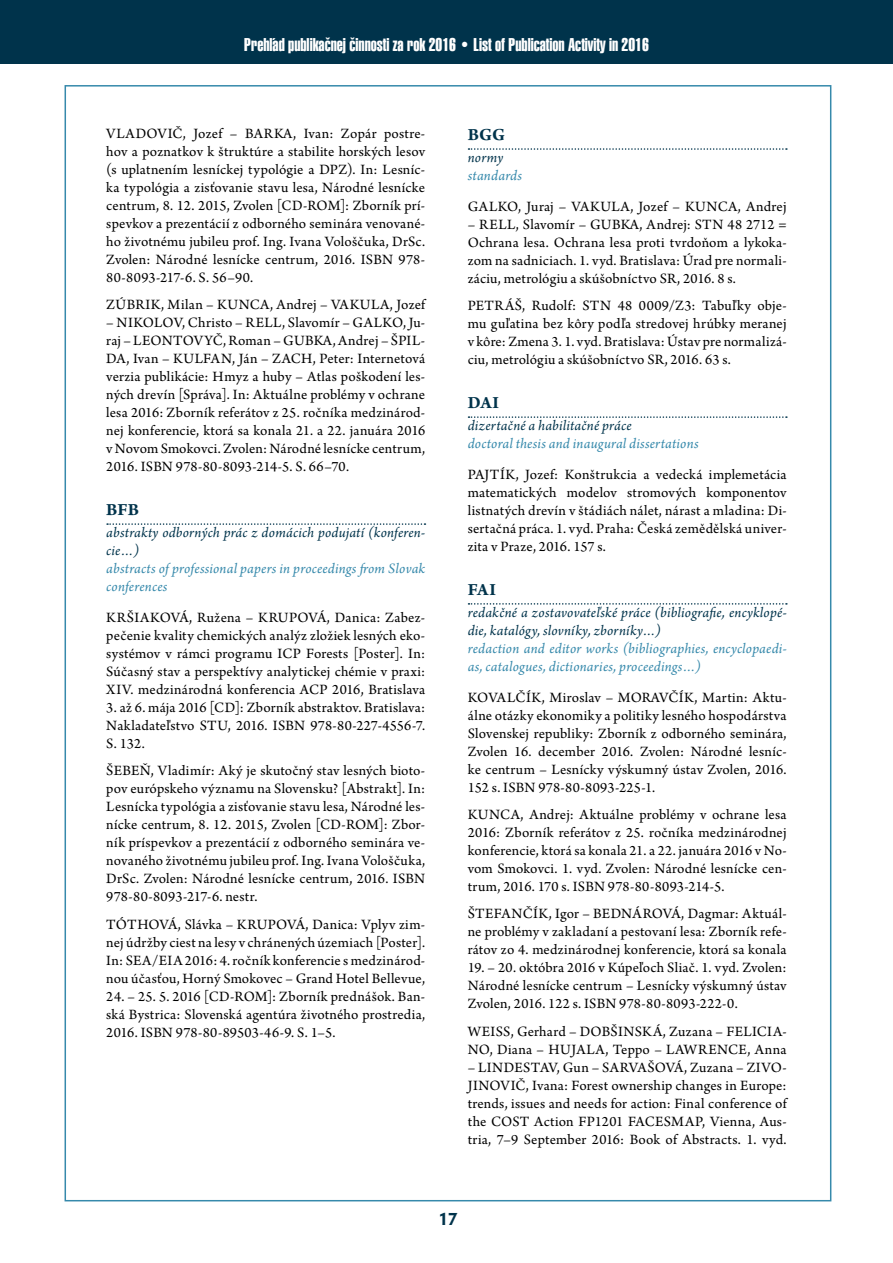
<style>
.page{position:relative;width:893px;height:1263px;background:#fff}
.page>*{position:absolute;margin:0;border:0;box-sizing:border-box;transform-origin:0 0}
.t1{font:18px "Swiss 911 AT Extra Compressed";color:#fff}
.t2{font:700 18px "Arno Pro";letter-spacing:.005em;color:#00334b}
.t3{font:700 18px "Hypatia Sans Pro";color:#00334b}
.t4{font:15px/18px "Arno Pro";letter-spacing:.015em;color:#000;text-align:justify}
.t5{font:italic 15px/18px "Arno Pro";letter-spacing:.015em;color:#3689ab}
.t6{font:italic 15px/18px "Arno Pro";letter-spacing:.01em;color:#00334b}
.t7{font:15px "Arno Pro";letter-spacing:.035em;color:#000}
</style>
<div class="page">
<div style="left:0;top:0;width:893px;height:64px;background:#00334b"></div>
<svg style="left:107px;top:523px;width:318px;height:2px"></svg>
<svg style="left:468px;top:148px;width:319px;height:2px"></svg>
<svg style="left:468px;top:416px;width:319px;height:2px"></svg>
<svg style="left:468px;top:603px;width:319px;height:2px"></svg>
<p class="t1" style="left:244px;top:35px;width:406px">Prehľad publikačnej činnosti za rok 2016 • List of Publication Activity in 2016</p>
<p class="t4" style="left:106px;top:125px;width:320px">VLADOVIČ, Jozef – BARKA, Ivan: Zopár postre&shy;hov a poznatkov k štruktúre a stabilite horských lesov (s uplatnením lesníckej typológie a DPZ). In: Lesníc&shy;ka typológia a zisťovanie stavu lesa, Národné lesnícke centrum, 8. 12. 2015, Zvolen [CD-ROM]: Zborník prí&shy;spevkov a prezentácií z odborného seminára venované&shy;ho životnému jubileu prof. Ing. Ivana Vološčuka, DrSc.<br>Zvolen: Národné lesnícke centrum, 2016. ISBN 978- 80-8093-217-6. S. 56–90.</p>
<p class="t7" style="left:106px;top:296px;width:320px">ZÚBRIK, Milan – KUNCA, Andrej – VAKULA, Jozef</p>
<p class="t4" style="left:106px;top:314px;width:320px">– NIKOLOV, Christo – RELL, Slavomír – GALKO, Ju&shy;raj – LEONTOVYČ, Roman – GUBKA, Andrej – ŠPIL-DA, Ivan – KULFAN, Ján – ZACH, Peter: Internetová verzia publikácie: Hmyz a huby – Atlas poškodení les&shy;ných drevín [Správa]. In: Aktuálne problémy v ochrane lesa 2016: Zborník referátov z 25. ročníka medzinárod&shy;nej konferencie, ktorá sa konala 21. a 22. januára 2016 v Novom Smokovci. Zvolen: Národné lesnícke centrum, 2016. ISBN 978-80-8093-214-5. S. 66–70.</p>
<p class="t2" style="left:106px;top:499px;width:34px">BFB</p>
<p class="t6" style="left:106px;top:524px;width:320px">abstrakty odborných prác z domácich podujatí (konferen&shy;cie…)</p>
<p class="t5" style="left:106px;top:560px;width:320px">abstracts of professional papers in proceedings from Slovak conferences</p>
<p class="t4" style="left:106px;top:609px;width:320px">KRŠIAKOVÁ, Ružena – KRUPOVÁ, Danica: Zabez&shy;pečenie kvality chemických analýz zložiek lesných eko&shy;systémov v rámci programu ICP Forests [Poster]. In:<br>Súčasný stav a perspektívy analytickej chémie v praxi:<br>XIV. medzinárodná konferencia ACP 2016, Bratislava</p>
<p class="t4" style="left:106px;top:699px;width:320px">3. až 6. mája 2016 [CD]: Zborník abstraktov. Bratislava:<br>Nakladateľstvo STU, 2016. ISBN 978-80-227-4556-7.<br>S. 132.</p>
<p class="t4" style="left:106px;top:762px;width:320px">ŠEBEŇ, Vladimír: Aký je skutočný stav lesných bioto&shy;pov európskeho významu na Slovensku? [Abstrakt]. In:<br>Lesnícka typológia a zisťovanie stavu lesa, Národné les&shy;nícke centrum, 8. 12. 2015, Zvolen [CD-ROM]: Zbor&shy;ník príspevkov a prezentácií z odborného seminára ve&shy;novaného životnému jubileu prof. Ing. Ivana Vološčuka, DrSc. Zvolen: Národné lesnícke centrum, 2016. ISBN 978-80-8093-217-6. nestr.</p>
<p class="t4" style="left:106px;top:916px;width:320px">TÓTHOVÁ, Slávka – KRUPOVÁ, Danica: Vplyv zim&shy;nej údržby ciest na lesy v chránených územiach [Poster].<br>In: SEA/EIA 2016: 4. ročník konferencie s medzinárod&shy;nou účasťou, Horný Smokovec – Grand Hotel Bellevue,</p>
<p class="t4" style="left:106px;top:988px;width:320px">24. – 25. 5. 2016 [CD-ROM]: Zborník prednášok. Ban&shy;ská Bystrica: Slovenská agentúra životného prostredia, 2016. ISBN 978-80-89503-46-9. S. 1–5.</p>
<p class="t2" style="left:468px;top:124px;width:39px">BGG</p>
<p class="t6" style="left:468px;top:149px;width:37px">normy</p>
<p class="t5" style="left:468px;top:167px;width:56px">standards</p>
<p class="t4" style="left:468px;top:198px;width:320px">GALKO, Juraj – VAKULA, Jozef – KUNCA, Andrej</p>
<p class="t4" style="left:468px;top:216px;width:320px">– RELL, Slavomír – GUBKA, Andrej: STN 48 2712 = Ochrana lesa. Ochrana lesa proti tvrdoňom a lykoka&shy;zom na sadniciach. 1. vyd. Bratislava: Úrad pre normali&shy;záciu, metrológiu a skúšobníctvo SR, 2016. 8 s.</p>
<p class="t4" style="left:468px;top:297px;width:320px">PETRÁŠ, Rudolf: STN 48 0009/Z3: Tabuľky obje&shy;mu guľatina bez kôry podľa stredovej hrúbky meranej v kôre: Zmena 3. 1. vyd. Bratislava: Ústav pre normalizá&shy;ciu, metrológiu a skúšobníctvo SR, 2016. 63 s.</p>
<p class="t2" style="left:468px;top:392px;width:33px">DAI</p>
<p class="t6" style="left:468px;top:417px;width:165px">dizertačné a habilitačné práce</p>
<p class="t5" style="left:468px;top:435px;width:232px">doctoral thesis and inaugural dissertations</p>
<p class="t4" style="left:468px;top:466px;width:320px">PAJTÍK, Jozef: Konštrukcia a vedecká implemetácia matematických modelov stromových komponentov listnatých drevín v štádiách nálet, nárast a mladina: Di&shy;sertačná práca. 1. vyd. Praha: Česká zemědělská univer&shy;zita v Praze, 2016. 157 s.</p>
<p class="t2" style="left:468px;top:579px;width:30px">FAI</p>
<p class="t6" style="left:468px;top:604px;width:320px">redakčné a zostavovateľské práce (bibliografie, encyklopé&shy;die, katalógy, slovníky, zborníky…)</p>
<p class="t5" style="left:468px;top:640px;width:320px">redaction and editor works (bibliographies, encyclopaedi&shy;as, catalogues, dictionaries, proceedings…)</p>
<p class="t4" style="left:468px;top:689px;width:320px">KOVALČÍK, Miroslav – MORAVČÍK, Martin: Aktu&shy;álne otázky ekonomiky a politiky lesného hospodárstva Slovenskej republiky: Zborník z odborného seminára, Zvolen 16. december 2016. Zvolen: Národné lesníc&shy;ke centrum – Lesnícky výskumný ústav Zvolen, 2016.<br>152 s. ISBN 978-80-8093-225-1.</p>
<p class="t4" style="left:468px;top:806px;width:320px">KUNCA, Andrej: Aktuálne problémy v ochrane lesa 2016: Zborník referátov z 25. ročníka medzinárodnej konferencie, ktorá sa konala 21. a 22. januára 2016 v No&shy;vom Smokovci. 1. vyd. Zvolen: Národné lesnícke cen&shy;trum, 2016. 170 s. ISBN 978-80-8093-214-5.</p>
<p class="t4" style="left:468px;top:906px;width:320px">ŠTEFANČÍK, Igor – BEDNÁROVÁ, Dagmar: Aktuál&shy;ne problémy v zakladaní a pestovaní lesa: Zborník refe&shy;rátov zo 4. medzinárodnej konferencie, ktorá sa konala</p>
<p class="t4" style="left:468px;top:960px;width:320px">19. – 20. októbra 2016 v Kúpeľoch Sliač. 1. vyd. Zvolen:<br>Národné lesnícke centrum – Lesnícky výskumný ústav Zvolen, 2016. 122 s. ISBN 978-80-8093-222-0.</p>
<p class="t4" style="left:468px;top:1023px;width:320px">WEISS, Gerhard – DOBŠINSKÁ, Zuzana – FELICIA-<br>NO, Diana – HUJALA, Teppo – LAWRENCE, Anna</p>
<p class="t4" style="left:468px;top:1059px;width:320px">– LINDESTAV, Gun – SARVAŠOVÁ, Zuzana – ZIVO-JINOVIČ, Ivana: Forest ownership changes in Europe: trends, issues and needs for action: Final conference of the COST Action FP1201 FACESMAP, Vienna, Aus&shy;tria, 7–9 September 2016: Book of Abstracts. 1. vyd.</p>
<p class="t3" style="left:438px;top:1206px;width:21px">17</p>
</div>
